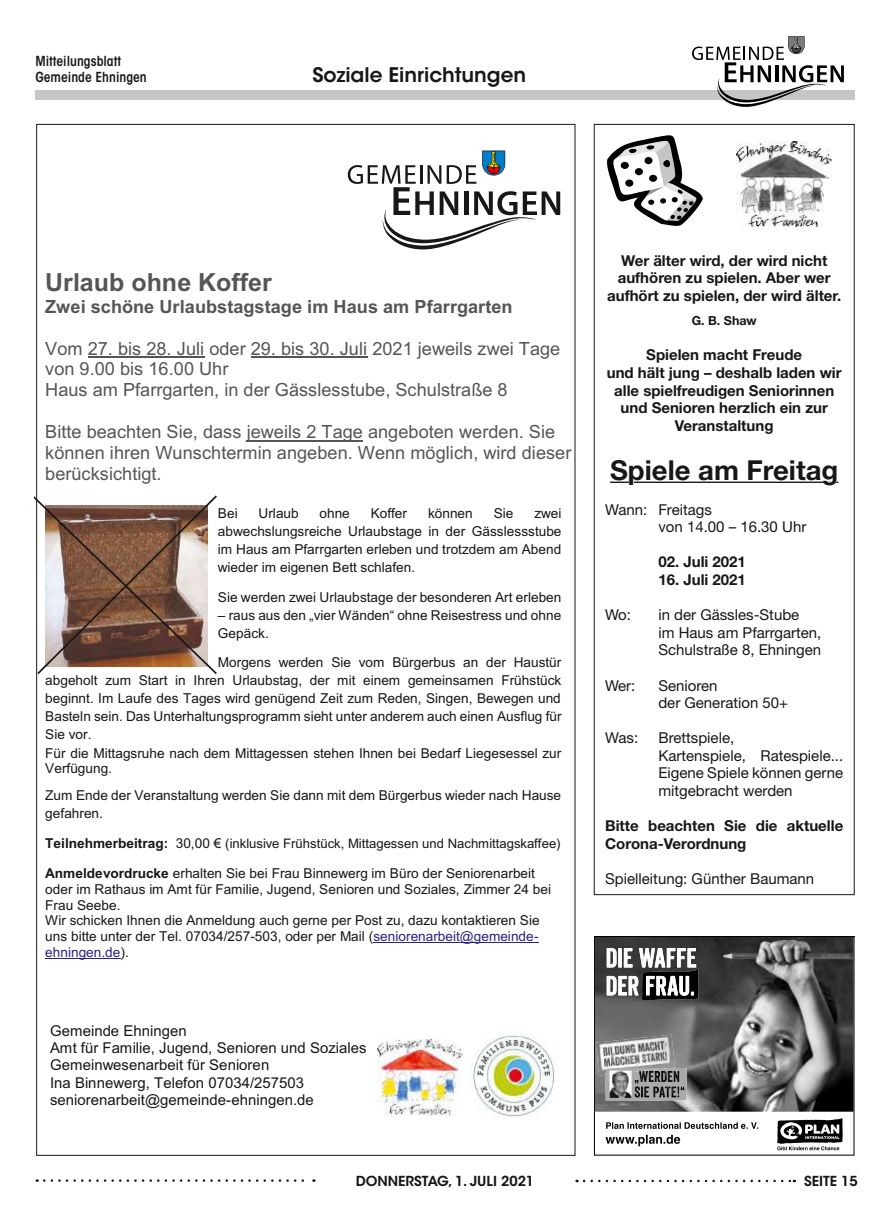
<style>
.page{position:relative;width:890px;height:1223px;background:#fff}
.page>*{position:absolute;margin:0;border:0;box-sizing:border-box;transform-origin:0 0}
.t1{font:700 27.5px "Helvetica Neue LT Std";color:#181715}
.t2{font:700 25px "Arial";color:#565555}
.t3{font:600 20px "ITC Avant Garde Std";color:#181715}
.t4{font:18.12px/20.9px "Arial";color:#565555}
.t5{font:700 18.12px "Arial";color:#565555}
.t6{font:700 15px/17.5px "Helvetica Neue LT Std";color:#181715;text-align:center}
.t7{font:15px/17.5px "Helvetica Neue LT Std";color:#181715}
.t8{font:15px/17.2px "Arial";color:#181715}
.t9{font:600 condensed 13.75px/16.5px "ITC Avant Garde Std";color:#181715}
.t10{font:600 13.75px "ITC Avant Garde Std";color:#181715}
.t11{font:13.62px/18px "Arial";color:#181715}
.t12{font:13.12px "Arial";color:#181715}
.t13{font:700 12.5px "Helvetica Neue LT Std";color:#181715}
.s1{font-weight:700;font-size:13.62px}
.s2{font-size:13.62px}
.s3{font-weight:700}
.s4{color:#2d2382}
</style>
<div class="page">
<div style="left:35px;top:90px;width:819px;height:10px;background:#c5c6c6"></div>
<svg style="left:692px;top:36px;width:151px;height:71px"></svg>
<svg style="left:584px;top:1179px;width:210px;height:3px"></svg>
<svg style="left:44px;top:1179px;width:270px;height:2px"></svg>
<hr style="left:88px;top:356px;width:116px;height:2px;background:#565555">
<hr style="left:251px;top:356px;width:116px;height:2px;background:#565555">
<hr style="left:247px;top:440px;width:116px;height:1px;background:#565555">
<hr style="left:373px;top:942px;width:165px;height:1px;background:#2d2382">
<hr style="left:45px;top:958px;width:76px;height:1px;background:#2d2382">
<svg style="left:35px;top:495px;width:182px;height:179px"></svg>
<img style="left:377px;top:1039px;width:85px;height:76px">
<img style="left:469px;top:1033px;width:86px;height:84px">
<hr style="left:610px;top:481px;width:228px;height:2px;background:#181715">
<svg style="left:607px;top:135px;width:95px;height:91px"></svg>
<img style="left:736px;top:142px;width:95px;height:84px">
<svg style="left:628px;top:481px;width:16px;height:2px"></svg>
<svg style="left:821px;top:481px;width:16px;height:2px"></svg>
<svg style="left:348px;top:151px;width:212px;height:98px"></svg>
<hr style="left:594px;top:935px;width:260px;height:1px;background:#000">
<svg style="left:594px;top:936px;width:260px;height:175px"></svg>
<svg style="left:594px;top:1111px;width:260px;height:44px"></svg>
<img style="left:595px;top:1034px;width:80px;height:41px">
<img style="left:602px;top:1039px;width:66px;height:29px">
<svg style="left:605px;top:1068px;width:81px;height:32px"></svg>
<p class="t9" style="left:35px;top:53px;width:113px">Mitteilungsblatt<br>Gemeinde Ehningen</p>
<h3 class="t3" style="left:312px;top:64px;width:215px">Soziale Einrichtungen</h3>
<h2 class="t2" style="left:45px;top:268px;width:228px">Urlaub ohne Koffer</h2>
<h3 class="t5" style="left:45px;top:296px;width:469px">Zwei schöne Urlaubstagstage im Haus am Pfarrgarten</h3>
<h3 class="t4" style="left:45px;top:339px;width:516px">Vom 27. bis 28. Juli oder 29. bis 30. Juli 2021 jeweils zwei Tage von 9.00 bis 16.00 Uhr<br>Haus am Pfarrgarten, in der Gässlesstube, Schulstraße 8</h3>
<h3 class="t4" style="left:45px;top:423px;width:527px">Bitte beachten Sie, dass jeweils 2 Tage angeboten werden. Sie können ihren Wunschtermin angeben. Wenn möglich, wird dieser berücksichtigt.</h3>
<p class="t11" style="left:218px;top:505px;width:21px">Bei</p>
<p class="t11" style="left:258px;top:505px;width:42px">Urlaub</p>
<p class="t11" style="left:319px;top:505px;width:32px">ohne</p>
<p class="t11" style="left:370px;top:505px;width:38px">Koffer</p>
<p class="t11" style="left:428px;top:505px;width:46px">können</p>
<p class="t11" style="left:493px;top:505px;width:21px">Sie</p>
<p class="t11" style="left:218px;top:505px;width:345px;text-align:justify;text-indent:316px">zwei abwechslungsreiche Urlaubstage in der Gässlessstube im Haus am Pfarrgarten erleben und trotzdem am Abend wieder im eigenen Bett schlafen.</p>
<p class="t11" style="left:218px;top:589px;width:345px">Sie werden zwei Urlaubstage der besonderen Art erleben</p>
<p class="t11" style="left:218px;top:607px;width:345px">– raus aus den „vier Wänden“ ohne Reisestress und ohne<br>Gepäck.</p>
<p class="t11" style="left:45px;top:654px;width:518px;text-indent:173px">Morgens werden Sie vom Bürgerbus an der Haustür abgeholt zum Start in Ihren Urlaubstag, der mit einem gemeinsamen Frühstück beginnt. Im Laufe des Tages wird genügend Zeit zum Reden, Singen, Bewegen und Basteln sein. Das Unterhaltungsprogramm sieht unter anderem auch einen Ausflug für Sie vor.<br>Für die Mittagsruhe nach dem Mittagessen stehen Ihnen bei Bedarf Liegesessel zur</p>
<p class="t11" style="left:45px;top:756px;width:517px;line-height:27px">Verfügung.<br>Zum Ende der Veranstaltung werden Sie dann mit dem Bürgerbus wieder nach Hause</p>
<p class="t11" style="left:45px;top:806px;width:59px">gefahren.</p>
<p class="t12" style="left:45px;top:838px;width:517px"><span class="s1">Teilnehmerbeitrag:</span> <span class="s2">30,00 €</span> (inklusive Frühstück, Mittagessen und Nachmittagskaffee)</p>
<p class="t11" style="left:45px;top:866px;width:507px;line-height:15.8px"><span class="s3">Anmeldevordrucke</span> erhalten Sie bei Frau Binnewerg im Büro der Seniorenarbeit oder im Rathaus im Amt für Familie, Jugend, Senioren und Soziales, Zimmer 24 bei Frau Seebe.<br>Wir schicken Ihnen die Anmeldung auch gerne per Post zu, dazu kontaktieren Sie uns bitte unter der Tel. 07034/257-503, oder per Mail (<span class="s4">seniorenarbeit@gemeinde&shy;ehningen.de</span>).</p>
<p class="t8" style="left:50px;top:1023px;width:318px">Gemeinde Ehningen<br>Amt für Familie, Jugend, Senioren und Soziales Gemeinwesenarbeit für Senioren<br>Ina Binnewerg, Telefon 07034/257503 seniorenarbeit@gemeinde-ehningen.de</p>
<p class="t6" style="left:607px;top:253px;width:235px">Wer älter wird, der wird nicht aufhören zu spielen. Aber wer aufhört zu spielen, der wird älter.</p>
<p class="t13" style="left:691px;top:316px;width:67px">G. B. Shaw</p>
<p class="t6" style="left:606px;top:348px;width:236px">Spielen macht Freude<br>und hält jung – deshalb laden wir alle spielfreudigen Seniorinnen und Senioren herzlich ein zur<br>Veranstaltung</p>
<h1 class="t1" style="left:610px;top:460px;width:230px">Spiele am Freitag</h1>
<p class="t7" style="left:658px;top:502px;width:149px;text-indent:-53px">Wann: Freitags<br>von 14.00 – 16.30 Uhr</p>
<p class="t6" style="left:658px;top:554px;width:89px">02. Juli 2021</p>
<p class="t6" style="left:658px;top:572px;width:89px">16. Juli 2021</p>
<p class="t7" style="left:605px;top:607px;width:27px">Wo:</p>
<p class="t7" style="left:658px;top:607px;width:164px">in der Gässles-Stube<br>im Haus am Pfarrgarten,<br>Schulstraße 8, Ehningen</p>
<p class="t7" style="left:605px;top:678px;width:32px">Wer:</p>
<p class="t7" style="left:658px;top:678px;width:131px">Senioren<br>der Generation 50+</p>
<p class="t7" style="left:605px;top:730px;width:35px">Was:</p>
<p class="t7" style="left:658px;top:730px;width:186px">Brettspiele,<br>Kartenspiele, Ratespiele...<br>Eigene Spiele können gerne mitgebracht werden</p>
<p class="t6" style="left:605px;top:818px;width:239px;text-align:left">Bitte beachten Sie die aktuelle<br>Corona-Verordnung</p>
<p class="t7" style="left:605px;top:871px;width:210px">Spielleitung: Günther Baumann</p>
<p class="t10" style="left:355px;top:1173px;width:180px">DONNERSTAG, 1. JULI 2021</p>
<p class="t10" style="left:803px;top:1173px;width:55px">SEITE 15</p>
</div>
